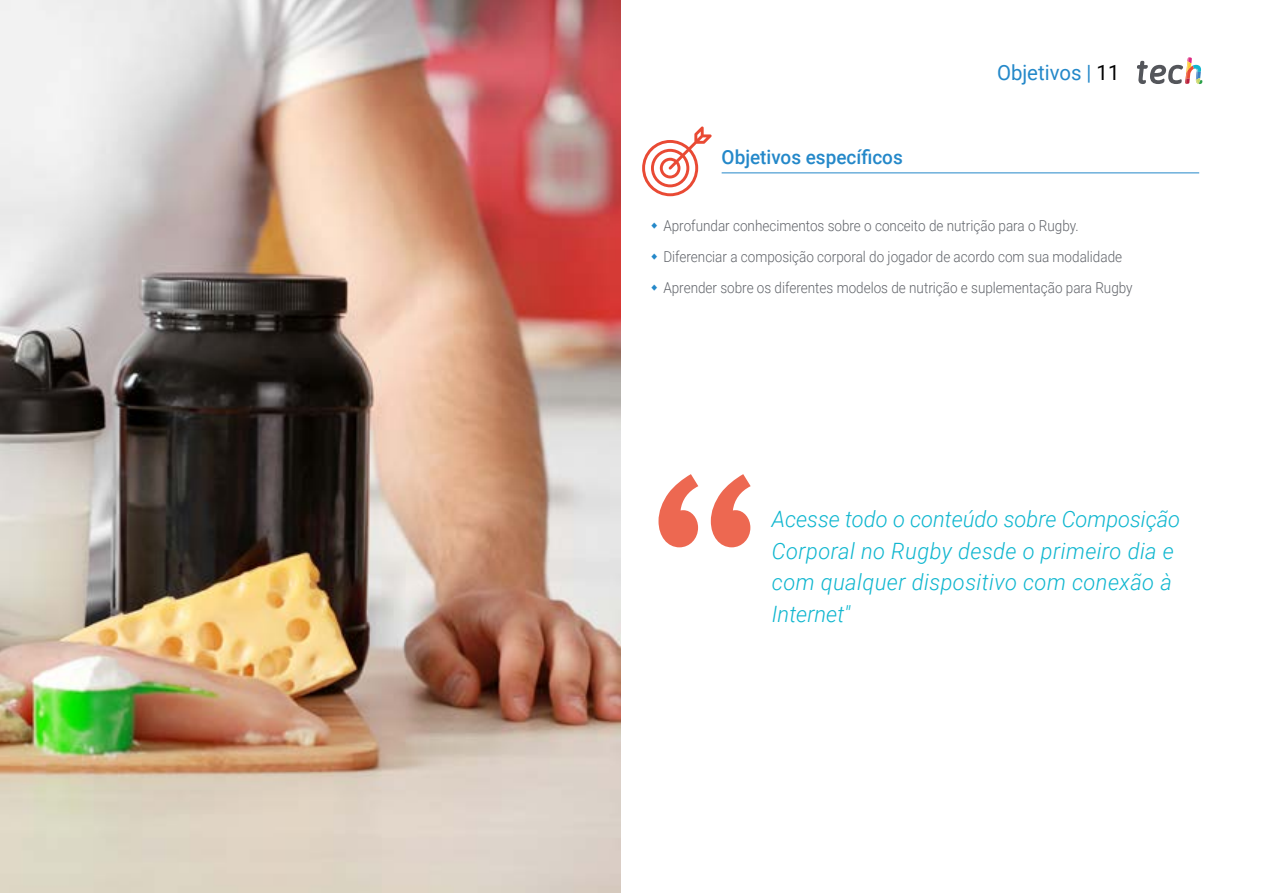
<style>
.page{position:relative;width:1263px;height:893px;background:#fff}
.page>*{position:absolute;margin:0;border:0;box-sizing:border-box;transform-origin:0 0}
.t1{font:italic 300 22.5px/31.5px "Roboto";letter-spacing:.02em;color:#0fb6cf}
.t2{font:21px "Roboto";color:#2488c9}
.t3{font:500 19.5px "Roboto";color:#2488c9}
.t4{font:300 15px/31px "Roboto";color:#61646a;scale:.9 1}
.s1{color:#000}
</style>
<div class="page">
<svg style="left:642px;top:126px;width:70px;height:70px"></svg>
<hr style="left:722px;top:172px;width:477px;height:1px;background:#2488c9">
<img style="left:0;top:0;width:621px;height:893px">
<svg style="left:1137px;top:57px;width:65px;height:27px"></svg>
<svg style="left:658px;top:474px;width:93px;height:73px"></svg>
<h3 class="t3" style="left:722px;top:144px;width:183px">Objetivos específicos</h3>
<h2 class="t2" style="left:997px;top:57px;width:124px">Objetivos | <span class="s1">11</span></h2>
<p class="t4" style="left:663px;top:210px;width:523px">Aprofundar conhecimentos sobre o conceito de nutrição para o Rugby.<br>Diferenciar a composição corporal do jogador de acordo com sua modalidade<br>Aprender sobre os diferentes modelos de nutrição e suplementação para Rugby</p>
<h1 class="t1" style="left:772px;top:502px;width:410px">Acesse todo o conteúdo sobre Composição<br>Corporal no Rugby desde o primeiro dia e com qualquer dispositivo com conexão à<br>Internet"</h1>
</div>
